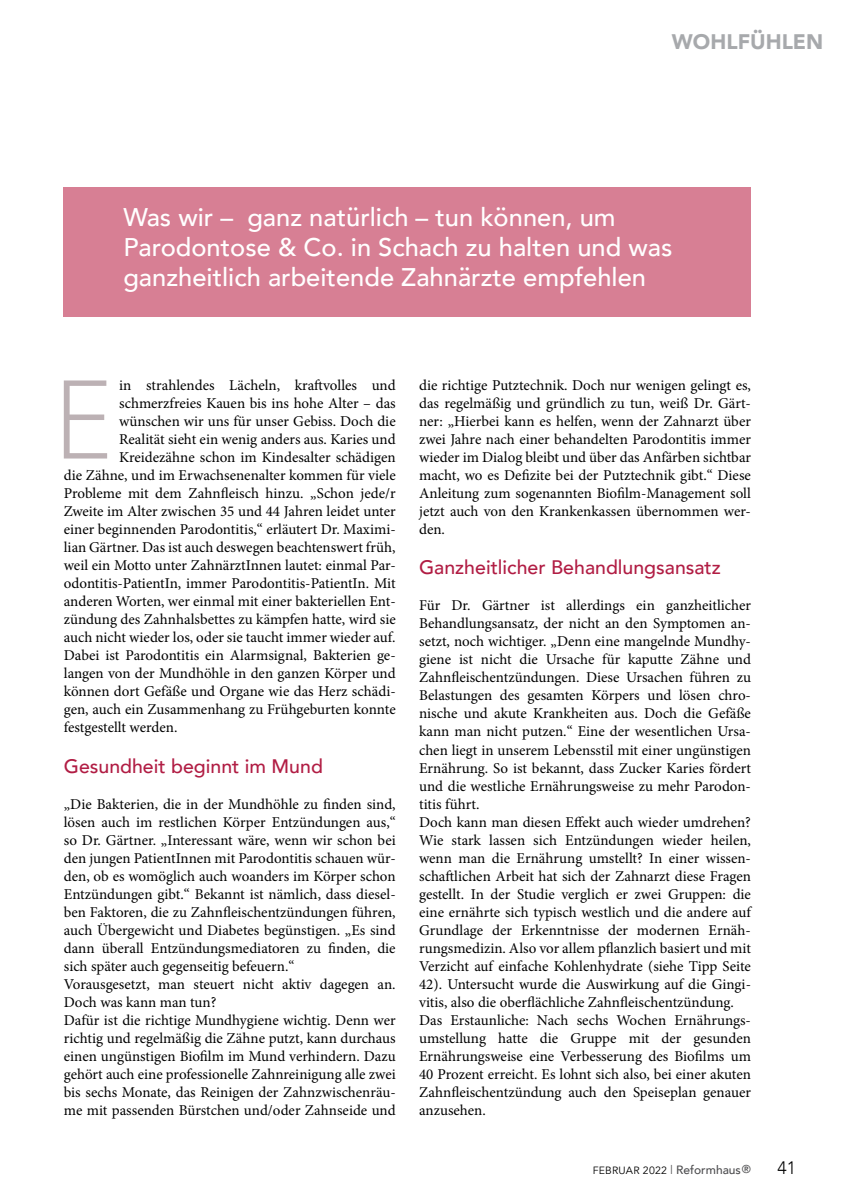
<style>
.page{position:relative;width:851px;height:1204px;background:#fff}
.page>*{position:absolute;margin:0;border:0;box-sizing:border-box;transform-origin:0 0}
.t1{font:300 111.9px "Hurme Geometric Sans 4";color:#bcb1b4}
.t2{font:500 25.5px/30px "Avenir";color:#fff}
.t3{font:900 21px "Avenir";color:#a7a9ac}
.Zwitis{font:500 19.5px "Avenir";color:#b11d44}
.t4{font:300 18px "Avenir";color:#000}
.Zwitis-2{font:15px/18px "Minion Pro";color:#000;text-align:justify}
.t5{font:10.5px "Avenir";letter-spacing:.02em;color:#000}
.s1{font-weight:300;font-size:12px;color:#4d4d4f}
.s2{font-weight:500;font-size:12px;color:#4d4d4f}
.s3{font-weight:500;font-size:11.4px;color:#4d4d4f}
</style>
<div class="page">
<div style="left:64px;top:187px;width:686px;height:130px;background:#d77f94"></div>
<p class="t3" style="left:671px;top:24px;width:153px">WOHLFÜHLEN</p>
<p class="t2" style="left:123px;top:201px;width:550px">Was wir – ganz natürlich – tun können, um<br>Parodontose &amp; Co. in Schach zu halten und was ganzheitlich arbeitende Zahnärzte empfehlen</p>
<p class="Zwitis-2" style="left:64px;top:376px;width:333px;text-align:right">in strahlendes Lächeln, kraftvolles und schmerzfreies Kauen bis ins hohe Alter – das wünschen wir uns für unser Gebiss. Doch die<br>Realität sieht ein wenig anders aus. Karies und Kreidezähne schon im Kindesalter schädigen<br>die Zähne, und im Erwachsenenalter kommen für viele Probleme mit dem Zahnfleisch hinzu. „Schon jede/r Zweite im Alter zwischen 35 und 44 Jahren leidet unter einer beginnenden Parodontitis,“ erläutert Dr. Maximi&shy;lian Gärtner. Das ist auch deswegen beachtenswert früh, weil ein Motto unter ZahnärztInnen lautet: einmal Par&shy;odontitis-PatientIn, immer Parodontitis-PatientIn. Mit anderen Worten, wer einmal mit einer bakteriellen Ent&shy;zündung des Zahnhalsbettes zu kämpfen hatte, wird sie auch nicht wieder los, oder sie taucht immer wieder auf.</p>
<p class="Zwitis-2" style="left:64px;top:646px;width:333px">Dabei ist Parodontitis ein Alarmsignal, Bakterien ge&shy;langen von der Mundhöhle in den ganzen Körper und können dort Gefäße und Organe wie das Herz schädi&shy;gen, auch ein Zusammenhang zu Frühgeburten konnte festgestellt werden.</p>
<p class="Zwitis" style="left:64px;top:748px;width:260px">Gesundheit beginnt im Mund</p>
<p class="Zwitis-2" style="left:64px;top:794px;width:333px">„Die Bakterien, die in der Mundhöhle zu finden sind, lösen auch im restlichen Körper Entzündungen aus,“ so Dr. Gärtner. „Interessant wäre, wenn wir schon bei den jungen PatientInnen mit Parodontitis schauen wür&shy;den, ob es womöglich auch woanders im Körper schon Entzündungen gibt.“ Bekannt ist nämlich, dass diesel&shy;ben Faktoren, die zu Zahnfleischentzündungen führen, auch Übergewicht und Diabetes begünstigen. „Es sind dann überall Entzündungsmediatoren zu finden, die sich später auch gegenseitig befeuern.“</p>
<p class="Zwitis-2" style="left:64px;top:974px;width:333px">Vorausgesetzt, man steuert nicht aktiv dagegen an.<br>Doch was kann man tun?</p>
<p class="Zwitis-2" style="left:64px;top:1010px;width:333px">Dafür ist die richtige Mundhygiene wichtig. Denn wer richtig und regelmäßig die Zähne putzt, kann durchaus einen ungünstigen Biofilm im Mund verhindern. Dazu gehört auch eine professionelle Zahnreinigung alle zwei bis sechs Monate, das Reinigen der Zahnzwischenräu&shy;me mit passenden Bürstchen und/oder Zahnseide und</p>
<p class="t1" style="left:53px;top:343px;width:62px">E</p>
<p class="Zwitis-2" style="left:419px;top:376px;width:333px">die richtige Putztechnik. Doch nur wenigen gelingt es, das regelmäßig und gründlich zu tun, weiß Dr. Gärt&shy;ner: „Hierbei kann es helfen, wenn der Zahnarzt über zwei Jahre nach einer behandelten Parodontitis immer wieder im Dialog bleibt und über das Anfärben sichtbar macht, wo es Defizite bei der Putztechnik gibt.“ Diese Anleitung zum sogenannten Biofilm-Management soll jetzt auch von den Krankenkassen übernommen wer&shy;den.</p>
<p class="Zwitis" style="left:419px;top:550px;width:303px">Ganzheitlicher Behandlungsansatz</p>
<p class="Zwitis-2" style="left:419px;top:596px;width:333px">Für Dr. Gärtner ist allerdings ein ganzheitlicher Behandlungsansatz, der nicht an den Symptomen an&shy;setzt, noch wichtiger. „Denn eine mangelnde Mundhy&shy;giene ist nicht die Ursache für kaputte Zähne und Zahnfleischentzündungen. Diese Ursachen führen zu Belastungen des gesamten Körpers und lösen chro&shy;nische und akute Krankheiten aus. Doch die Gefäße kann man nicht putzen.“ Eine der wesentlichen Ursa&shy;chen liegt in unserem Lebensstil mit einer ungünstigen Ernährung. So ist bekannt, dass Zucker Karies fördert und die westliche Ernährungsweise zu mehr Parodon&shy;titis führt.</p>
<p class="Zwitis-2" style="left:419px;top:812px;width:333px">Doch kann man diesen Effekt auch wieder umdrehen?<br>Wie stark lassen sich Entzündungen wieder heilen, wenn man die Ernährung umstellt? In einer wissen&shy;schaftlichen Arbeit hat sich der Zahnarzt diese Fragen gestellt. In der Studie verglich er zwei Gruppen: die eine ernährte sich typisch westlich und die andere auf Grundlage der Erkenntnisse der modernen Ernäh&shy;rungsmedizin. Also vor allem pflanzlich basiert und mit Verzicht auf einfache Kohlenhydrate (siehe Tipp Seite 42). Untersucht wurde die Auswirkung auf die Gingi&shy;vitis, also die oberflächliche Zahnfleischentzündung.</p>
<p class="Zwitis-2" style="left:419px;top:1010px;width:333px">Das Erstaunliche: Nach sechs Wochen Ernährungs&shy;umstellung hatte die Gruppe mit der gesunden Ernährungsweise eine Verbesserung des Biofilms um 40 Prozent erreicht. Es lohnt sich also, bei einer akuten Zahnfleischentzündung auch den Speiseplan genauer anzusehen.</p>
<p class="t5" style="left:592px;top:1164px;width:160px">FEBRUAR 2022 <span class="s1">l</span> <span class="s2">Reformhaus</span><span class="s3">®</span></p>
<p class="t4" style="left:777px;top:1156px;width:20px">41</p>
</div>
